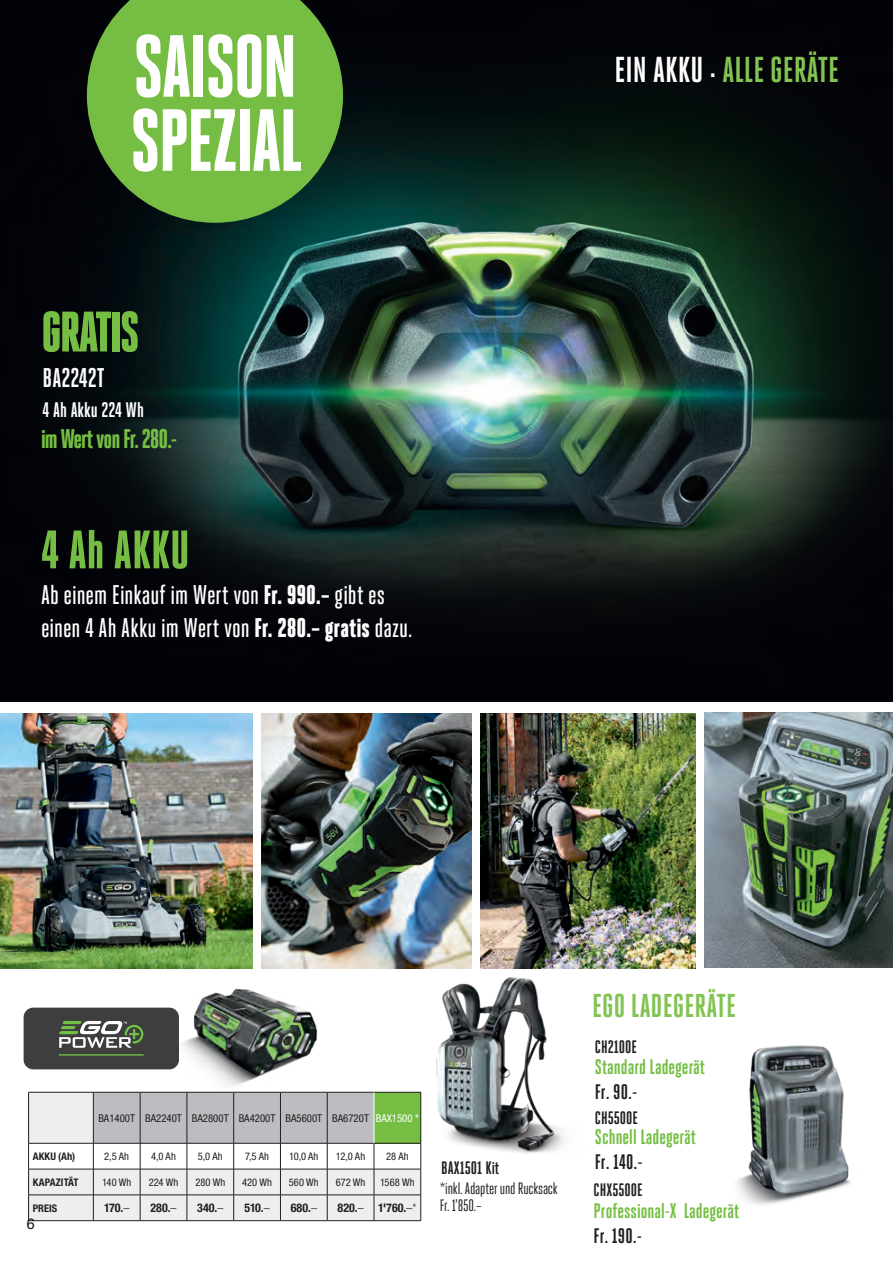
<style>
.page{position:relative;width:893px;height:1263px;background:#fff}
.page>*{position:absolute;margin:0;border:0;box-sizing:border-box;transform-origin:0 0}
.t1{font:800 87.9px "Heroic Condensed";letter-spacing:-.025em;color:#fff}
.t2{font:900 57px "Heroic Condensed";letter-spacing:-.035em;color:#75be43}
.t3{font:800 54px "Heroic Condensed";color:#75be43}
.t4{font:700 36px "Heroic Condensed";color:#82c351}
.t5{font:700 33px "Heroic Condensed";color:#82c351}
.t6{font:500 27px/32.4px "Heroic Condensed";letter-spacing:-.005em;color:#fff}
.t7{font:800 27px "Heroic Condensed";letter-spacing:-.035em;color:#75be43}
.t8{font:700 27px "Heroic Condensed";color:#fff}
.t9{font:700 21px "Heroic Condensed";color:#75be43}
.t10{font:700 21px "Heroic Condensed";color:#231f20}
.t11{font:700 21px "Heroic Condensed";color:#fff}
.t12{font:700 18px "Heroic Condensed";color:#231f20}
.t13{font:16.5px "Heroic Condensed";letter-spacing:-.015em;color:#231f20}
.t14{font:15px "Univers LT Pro 55 Roman";color:#231f20}
.t15{font:700 condensed 12px "Helvetica Neue LT Pro";letter-spacing:.005em;color:#231f20}
.t16{font:condensed 10.8px "Helvetica Neue LT Pro";color:#231f20}
.t17{font:condensed 10.8px "Helvetica Neue LT Pro";color:#fff}
.t18{font:condensed 10.5px "Helvetica Neue LT Pro";letter-spacing:.01em;color:#231f20}
.t19{font:700 condensed 10.5px "Helvetica Neue LT Pro";color:#231f20}
.s1{font-weight:900}
.s2{color:#fff}
.s3{font-weight:300;font-stretch:normal}
</style>
<div class="page">
<img style="left:0;top:0;width:893px;height:702px">
<div style="left:24px;top:1008px;width:155px;height:61px;background:#3e3e3f;border-radius:10px"></div>
<svg style="left:59px;top:1021px;width:84px;height:27px"></svg>
<hr style="left:59px;top:1054px;width:85px;height:1px;background:#71bf44">
<svg style="left:87px;top:0;width:256px;height:223px;background:#61a13b"></svg>
<img style="left:704px;top:712px;width:189px;height:255px">
<img style="left:167px;top:988px;width:160px;height:104px">
<img style="left:436px;top:977px;width:128px;height:176px">
<img style="left:737px;top:1045px;width:114px;height:160px">
<img style="left:0;top:714px;width:252px;height:254px">
<img style="left:261px;top:714px;width:210px;height:254px">
<img style="left:481px;top:714px;width:215px;height:254px">
<img style="left:892px;top:395px;width:1px;height:213px">
<svg style="left:836px;top:840px;width:56px;height:212px"></svg>
<img style="left:892px;top:840px;width:1px;height:128px">
<svg style="left:29px;top:1093px;width:392px;height:127px;fill:#eeeeef"></svg>
<div style="left:374px;top:1092px;width:47px;height:51px;background:#75be43"></div>
<hr style="left:28px;top:1092px;width:65px;height:1px;background:#231f20">
<hr style="left:28px;top:1092px;width:1px;height:51px;background:#231f20">
<hr style="left:374px;top:1092px;width:47px;height:1px;background:#231f20">
<hr style="left:28px;top:1143px;width:65px;height:1px;background:#231f20">
<hr style="left:374px;top:1143px;width:47px;height:1px;background:#231f20">
<hr style="left:28px;top:1169px;width:65px;height:1px;background:#231f20">
<hr style="left:374px;top:1169px;width:47px;height:1px;background:#231f20">
<hr style="left:28px;top:1194px;width:65px;height:1px;background:#231f20">
<svg style="left:28px;top:1143px;width:1px;height:77px"></svg>
<hr style="left:374px;top:1194px;width:47px;height:1px;background:#231f20">
<svg style="left:93px;top:1092px;width:282px;height:128px"></svg>
<svg style="left:421px;top:1143px;width:1px;height:77px"></svg>
<hr style="left:28px;top:1220px;width:65px;height:1px;background:#231f20">
<hr style="left:93px;top:1220px;width:47px;height:1px;background:#231f20">
<hr style="left:140px;top:1220px;width:47px;height:1px;background:#231f20">
<hr style="left:187px;top:1220px;width:47px;height:1px;background:#231f20">
<hr style="left:234px;top:1220px;width:46px;height:1px;background:#231f20">
<hr style="left:280px;top:1220px;width:47px;height:1px;background:#231f20">
<hr style="left:327px;top:1220px;width:47px;height:1px;background:#231f20">
<hr style="left:374px;top:1220px;width:47px;height:1px;background:#231f20">
<hr style="left:374px;top:1092px;width:1px;height:51px;background:#fff">
<hr style="left:233px;top:1092px;width:1px;height:51px;background:#231f20">
<hr style="left:280px;top:1092px;width:1px;height:51px;background:#231f20">
<hr style="left:327px;top:1092px;width:1px;height:51px;background:#231f20">
<hr style="left:421px;top:1092px;width:1px;height:51px;background:#231f20">
<p class="t1" style="left:133px;top:18px;width:165px">SAISON</p>
<p class="t1" style="left:130px;top:92px;width:174px">SPEZIAL</p>
<p class="t2" style="left:41px;top:300px;width:100px">GRATIS</p>
<p class="t8" style="left:43px;top:363px;width:64px">BA2242T</p>
<p class="t11" style="left:43px;top:398px;width:103px">4 Ah Akku 224 Wh</p>
<p class="t7" style="left:41px;top:424px;width:138px">im Wert von Fr. 280.-</p>
<p class="t3" style="left:41px;top:520px;width:150px">4 Ah AKKU</p>
<p class="t6" style="left:41px;top:579px;width:373px">Ab einem Einkauf im Wert von <span class="s1">Fr. 990.–</span> gibt es einen 4 Ah Akku im Wert von <span class="s1">Fr. 280.– gratis</span> dazu.</p>
<p class="t4" style="left:614px;top:50px;width:226px"><span class="s2">EIN AKKU .</span> ALLE GERÄTE</p>
<p class="t16" style="left:98px;top:1111px;width:38px">BA1400T</p>
<p class="t16" style="left:145px;top:1111px;width:38px">BA2240T</p>
<p class="t16" style="left:192px;top:1111px;width:38px">BA2800T</p>
<p class="t16" style="left:239px;top:1111px;width:38px">BA4200T</p>
<p class="t16" style="left:285px;top:1111px;width:38px">BA5600T</p>
<p class="t16" style="left:332px;top:1111px;width:38px">BA6720T</p>
<p class="t17" style="left:376px;top:1111px;width:45px">BAX1500 *</p>
<p class="t19" style="left:33px;top:1150px;width:44px">AKKU (Ah)</p>
<p class="t18" style="left:104px;top:1150px;width:26px">2,5 Ah</p>
<p class="t18" style="left:151px;top:1150px;width:26px">4,0 Ah</p>
<p class="t18" style="left:198px;top:1150px;width:26px">5,0 Ah</p>
<p class="t18" style="left:245px;top:1150px;width:26px">7,5 Ah</p>
<p class="t18" style="left:289px;top:1150px;width:31px">10,0 Ah</p>
<p class="t18" style="left:336px;top:1150px;width:31px">12,0 Ah</p>
<p class="t18" style="left:386px;top:1150px;width:24px">28 Ah</p>
<p class="t19" style="left:33px;top:1176px;width:47px">KAPAZITÄT</p>
<p class="t18" style="left:102px;top:1176px;width:31px">140 Wh</p>
<p class="t18" style="left:149px;top:1176px;width:31px">224 Wh</p>
<p class="t18" style="left:195px;top:1176px;width:31px">280 Wh</p>
<p class="t18" style="left:242px;top:1176px;width:31px">420 Wh</p>
<p class="t18" style="left:289px;top:1176px;width:32px">560 Wh</p>
<p class="t18" style="left:336px;top:1176px;width:31px">672 Wh</p>
<p class="t18" style="left:380px;top:1176px;width:36px">1568 Wh</p>
<p class="t19" style="left:33px;top:1201px;width:26px">PREIS</p>
<p class="t15" style="left:104px;top:1200px;width:27px">170.<span class="s3">–</span></p>
<p class="t15" style="left:150px;top:1200px;width:28px">280.<span class="s3">–</span></p>
<p class="t15" style="left:197px;top:1200px;width:28px">340.<span class="s3">–</span></p>
<p class="t15" style="left:244px;top:1200px;width:27px">510.<span class="s3">–</span></p>
<p class="t15" style="left:291px;top:1200px;width:28px">680.<span class="s3">–</span></p>
<p class="t15" style="left:338px;top:1200px;width:28px">820.<span class="s3">–</span></p>
<p class="t15" style="left:378px;top:1200px;width:40px">1'760.<span class="s3">–*</span></p>
<p class="t14" style="left:26px;top:1213px;width:10px">6</p>
<p class="t12" style="left:441px;top:1157px;width:60px">BAX1501 Kit</p>
<p class="t13" style="left:440px;top:1180px;width:120px">*inkl. Adapter und Rucksack</p>
<p class="t13" style="left:440px;top:1196px;width:44px">Fr. 1’850.–</p>
<p class="t5" style="left:592px;top:987px;width:146px">EGO LADEGERÄTE</p>
<p class="t12" style="left:595px;top:1037px;width:44px">CH2100E</p>
<p class="t9" style="left:595px;top:1055px;width:112px">Standard Ladegerät</p>
<p class="t10" style="left:595px;top:1080px;width:44px">Fr. 90.-</p>
<p class="t12" style="left:595px;top:1107px;width:45px">CH5500E</p>
<p class="t9" style="left:595px;top:1125px;width:103px">Schnell Ladegerät</p>
<p class="t10" style="left:595px;top:1150px;width:49px">Fr. 140.-</p>
<p class="t12" style="left:594px;top:1180px;width:51px">CHX5500E</p>
<p class="t9" style="left:594px;top:1199px;width:147px">Professional-X Ladegerät</p>
<p class="t10" style="left:594px;top:1224px;width:50px">Fr. 190.-</p>
</div>
